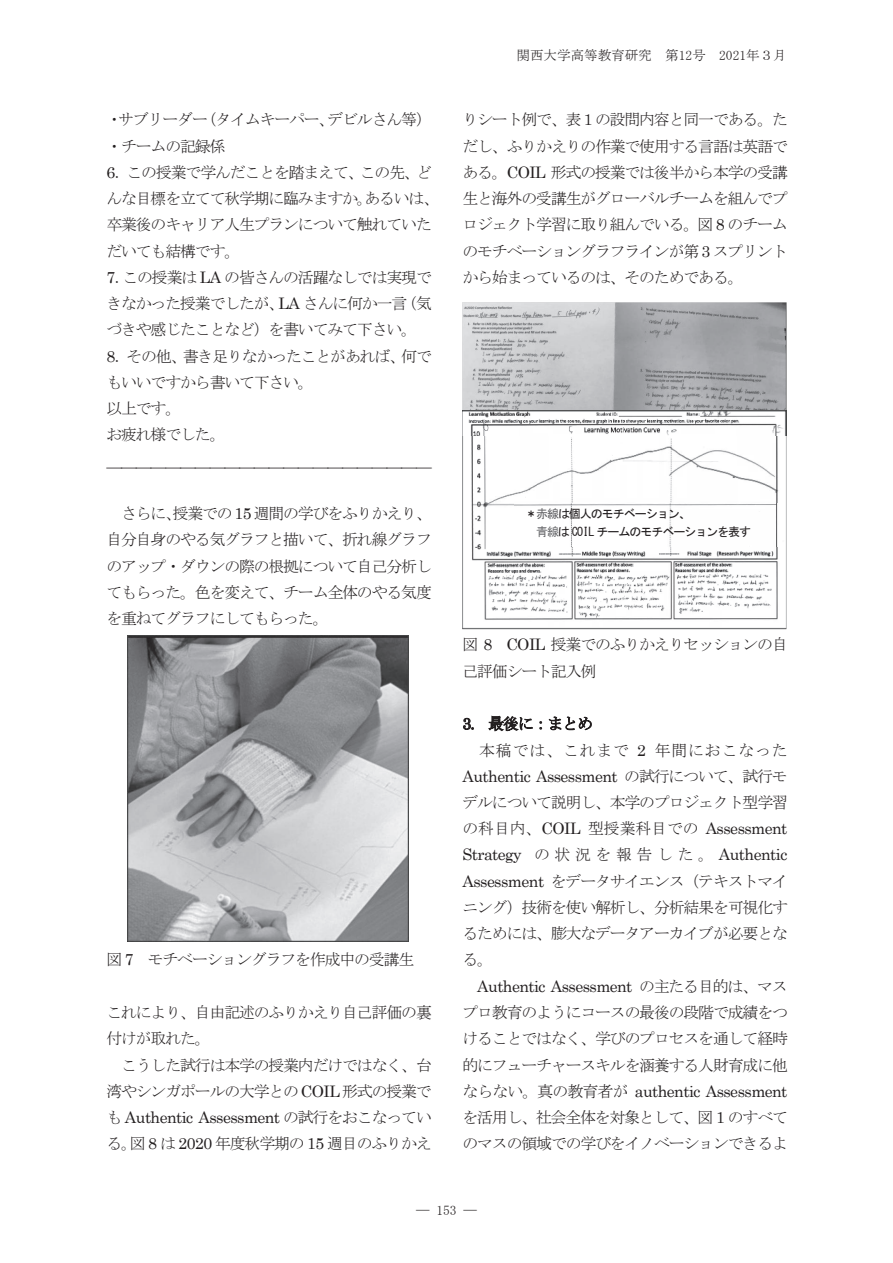
<style>
.page{position:relative;width:893px;height:1263px;background:#fff}
.page>*{position:absolute;margin:0;border:0;box-sizing:border-box;transform-origin:0 0}
.t1{font:15.9px/26.2px "MS Mincho";letter-spacing:-.07em;color:#231f20}
.t2{font:15.9px/26.2px "Century";letter-spacing:-.03em;color:#231f20}
.t3{font:15.9px/26.2px "MS Mincho";letter-spacing:.055em;color:#231f20}
.t4{font:13.5px "MS Mincho";color:#231f20}
.t5{font:12px/18px "MS Gothic";letter-spacing:-.09em;color:#231f20}
.s1{font-family:"Century"}
.s2{font-family:"MS Mincho"}
.s3{color:#626265}
.s4{color:#696a6d}
</style>
<div class="page">
<svg style="left:463px;top:718px;width:11px;height:12px"></svg>
<svg style="left:488px;top:716px;width:45px;height:15px"></svg>
<svg style="left:539px;top:721px;width:3px;height:9px"></svg>
<svg style="left:549px;top:716px;width:43px;height:14px"></svg>
<img style="left:128px;top:636px;width:280px;height:305px">
<img style="left:462px;top:302px;width:324px;height:108px">
<img style="left:462px;top:435px;width:324px;height:194px">
<img style="left:462px;top:410px;width:324px;height:25px">
<img style="left:514px;top:503px;width:265px;height:44px">
<p class="t1" style="left:106px;top:107px;width:334px">・サブリーダー（タイムキーパー、デビルさん等）・チームの記録係<br><span class="s1">6</span>．この授業で学んだことを踏まえて、この先、どんな目標を立てて秋学期に臨みますか。あるいは、卒業後のキャリア人生プランについて触れていただいても結構です。<br><span class="s1">7</span>．この授業は <span class="s1">LA</span> の皆さんの活躍なしでは実現できなかった授業でしたが、<span class="s1">LA</span> さんに何か一言（気づきや感じたことなど）を書いてみて下さい。<br><span class="s1">8</span>．その他、書き足りなかったことがあれば、何でもいいですから書いて下さい。<br>以上です。<br>お疲れ様でした。<br>＿＿＿＿＿＿＿＿＿＿＿＿＿＿＿＿＿＿＿＿＿＿</p>
<p class="t1" style="left:106px;top:500px;width:327px;text-align:justify;text-indent:15px">さらに、授業での <span class="s1">15</span> 週間の学びをふりかえり、自分自身のやる気グラフと描いて、折れ線グラフのアップ・ダウンの際の根拠について自己分析してもらった。色を変えて、チーム全体のやる気度を重ねてグラフにしてもらった。</p>
<p class="t1" style="left:106px;top:946px;width:310px">図 <span class="s1">7</span> モチベーショングラフを作成中の受講生</p>
<p class="t1" style="left:106px;top:999px;width:327px">これにより、自由記述のふりかえり自己評価の裏付けが取れた。</p>
<p class="t1" style="left:106px;top:1052px;width:327px;text-align:right">こうした試行は本学の授業内だけではなく、台湾やシンガポールの大学との <span class="s1">COIL</span> 形式の授業で</p>
<p class="t2" style="left:106px;top:1103px;width:327px"><span class="s2">も</span> Authentic Assessment <span class="s2">の試行をおこなってい</span></p>
<p class="t1" style="left:106px;top:1130px;width:327px">る。図 <span class="s1">8</span> は <span class="s1">2020</span> 年度秋学期の <span class="s1">15</span> 週目のふりかえ</p>
<p class="t4" style="left:517px;top:49px;width:272px">関西大学高等教育研究　第12号　2021年３月</p>
<p class="t1" style="left:462px;top:107px;width:327px;text-align:justify">りシート例で、表１の設問内容と同一である。ただし、ふりかえりの作業で使用する言語は英語である。<span class="s1">COIL</span> 形式の授業では後半から本学の受講生と海外の受講生がグローバルチームを組んでプロジェクト学習に取り組んでいる。図 <span class="s1">8</span> のチームのモチベーショングラフラインが第 <span class="s1">3</span> スプリントから始まっているのは、そのためである。</p>
<p class="t5" style="left:536px;top:505px;width:217px;text-indent:-11px">＊<span class="s3">赤線</span>は個人のモチベーション、<br><span class="s4">青線</span>は COIL チームのモチベーションを表す</p>
<p class="t1" style="left:462px;top:631px;width:327px">図 <span class="s1">8 COIL</span> 授業でのふりかえりセッションの自己評価シート記入例</p>
<p class="t3" style="left:479px;top:710px;width:310px;text-indent:-17px"><span class="s1">3.</span> 最後に：まとめ<br>本稿では、これまで <span class="s1">2</span> 年間におこなった</p>
<p class="t2" style="left:462px;top:761px;width:327px">Authentic Assessment <span class="s2">の試行について、試行モ</span></p>
<p class="t1" style="left:462px;top:789px;width:327px">デルについて説明し、本学のプロジェクト型学習</p>
<p class="t2" style="left:462px;top:814px;width:326px"><span class="s2">の科目内、</span>COIL <span class="s2">型授業科目での</span> Assessment<br>Strategy <span class="s2">の状況を報告した。</span> Authentic</p>
<p class="t1" style="left:462px;top:868px;width:327px;text-align:justify"><span class="s1">Assessment</span> をデータサイエンス（テキストマイニング）技術を使い解析し、分析結果を可視化するためには、膨大なデータアーカイブが必要となる。</p>
<p class="t2" style="left:477px;top:971px;width:312px">Authentic Assessment <span class="s2">の主たる目的は、マス</span></p>
<p class="t1" style="left:462px;top:999px;width:327px;text-align:justify">プロ教育のようにコースの最後の段階で成績をつけることではなく、学びのプロセスを通して経時的にフューチャースキルを涵養する人財育成に他</p>
<p class="t2" style="left:462px;top:1076px;width:326px"><span class="s2">ならない。真の教育者が</span> authentic Assessment</p>
<p class="t1" style="left:462px;top:1104px;width:327px">を活用し、社会全体を対象として、図 <span class="s1">1</span> のすべてのマスの領域での学びをイノベーションできるよ</p>
<p class="t4" style="left:416px;top:1203px;width:62px">― 153 ―</p>
</div>
